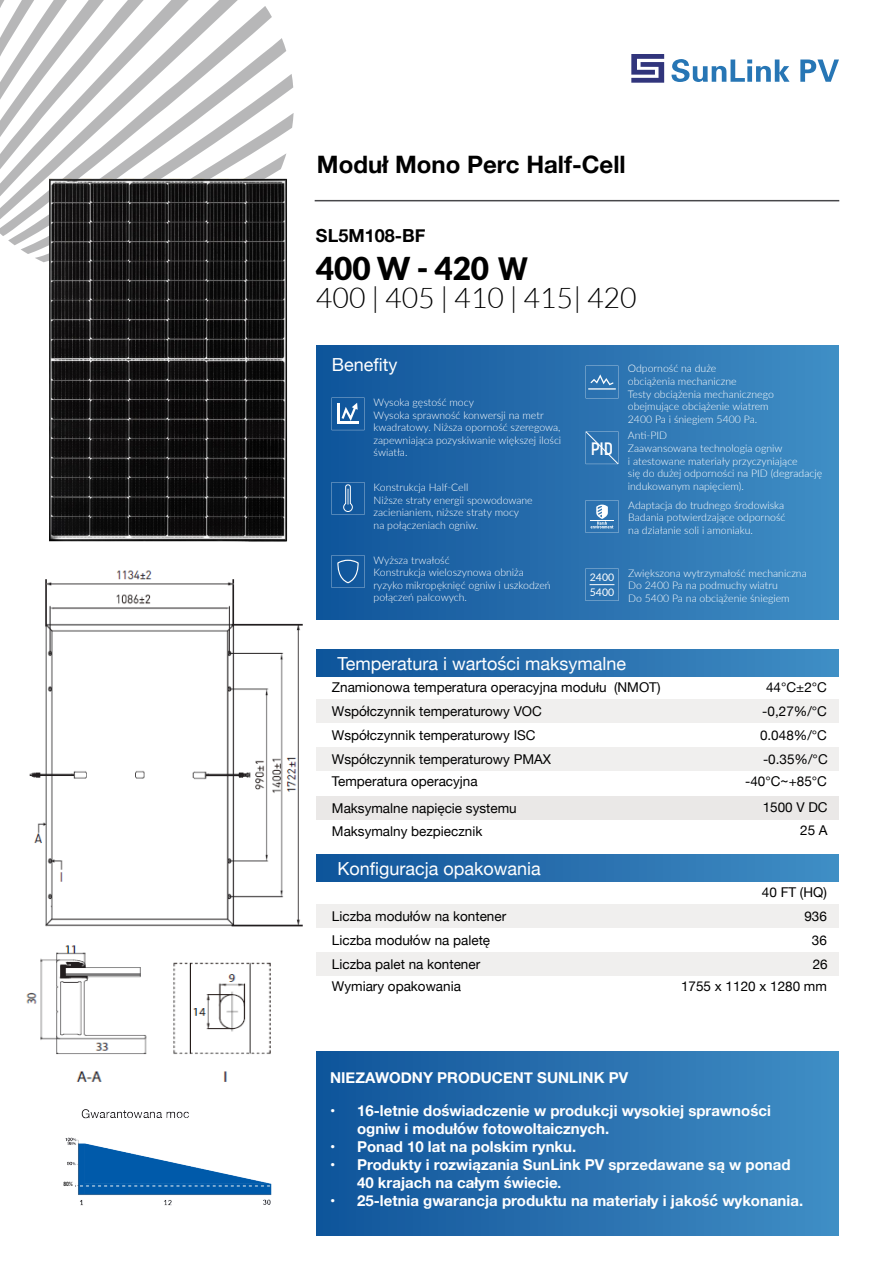
<style>
.page{position:relative;width:893px;height:1263px;background:#fff}
.page>*{position:absolute;margin:0;border:0;box-sizing:border-box;transform-origin:0 0}
.t1{font:900 31.5px "Lato";color:#000}
.t2{font:300 28.5px "Lato";color:#000}
.t3{font:700 24px "Helvetica Neue";color:#000}
.t4{font:18px "Helvetica Neue";color:#fff}
.t5{font:700 18px "Helvetica Neue";color:#000}
.t6{font:700 18px "Akrobat";color:#fff}
.t7{font:700 15px/18px "Helvetica Neue";color:#fff}
.t8{font:13.5px/24.2px "Helvetica Neue";color:#000}
.t9{font:300 10.5px/12.6px "Lato";color:#fff}
.t10{font:10.5px/15.3px "Lato";color:#fff}
.t11{font:700 6px "Akrobat";color:#000}
.s1{font-family:"Helvetica Neue";font-weight:700}
.s2{font-size:13.5px}
</style>
<div class="page">
<hr style="left:315px;top:200px;width:524px;height:1px;background:#47474a">
<svg style="left:631px;top:54px;width:33px;height:29px"></svg>
<svg style="left:671px;top:59px;width:119px;height:23px"></svg>
<svg style="left:800px;top:59px;width:39px;height:23px"></svg>
<div style="left:316px;top:649px;width:523px;height:27px;background:linear-gradient(to right,#10549a,#418dc4)"></div>
<div style="left:316px;top:699px;width:523px;height:24px;background:#f0efee"></div>
<div style="left:316px;top:747px;width:523px;height:24px;background:#f0efee"></div>
<div style="left:316px;top:795px;width:523px;height:24px;background:#eae8e7"></div>
<div style="left:316px;top:854px;width:523px;height:27px;background:linear-gradient(to right,#10549a,#418dc4)"></div>
<div style="left:316px;top:904px;width:523px;height:24px;background:#f0efee"></div>
<div style="left:316px;top:952px;width:523px;height:24px;background:#f0efee"></div>
<svg style="left:0;top:0;width:272px;height:32px"></svg>
<div style="left:316px;top:1052px;width:523px;height:183px;background:linear-gradient(to right,#10549a,#418dc4)"></div>
<div style="left:316px;top:346px;width:523px;height:274px;background:linear-gradient(to right,#10549a,#418dc4)"></div>
<svg style="left:586px;top:366px;width:32px;height:32px"></svg>
<svg style="left:586px;top:500px;width:32px;height:33px"></svg>
<svg style="left:586px;top:568px;width:32px;height:33px"></svg>
<svg style="left:585px;top:431px;width:34px;height:34px"></svg>
<svg style="left:332px;top:555px;width:32px;height:33px"></svg>
<svg style="left:337px;top:482px;width:27px;height:33px"></svg>
<svg style="left:337px;top:397px;width:27px;height:33px"></svg>
<img style="left:65px;top:560px;width:254px;height:676px">
<div style="left:57px;top:1179px;width:18px;height:11px;background:#fff"></div>
<img style="left:0;top:32px;width:337px;height:528px">
<img style="left:6px;top:550px;width:308px;height:384px">
<img style="left:26px;top:935px;width:285px;height:165px">
<p class="t11" style="left:63px;top:1180px;width:11px">80%</p>
<h3 class="t3" style="left:317px;top:146px;width:310px">Moduł Mono Perc Half-Cell</h3>
<h3 class="t5" style="left:316px;top:222px;width:111px">SL5M108-BF</h3>
<h1 class="t1" style="left:316px;top:250px;width:213px">400 W - 420 <span class="s1">W</span></h1>
<h2 class="t2" style="left:316px;top:283px;width:322px">400 | 405 | 410 | 415| 420</h2>
<h3 class="t4" style="left:332px;top:351px;width:67px">Benefity</h3>
<p class="t9" style="left:374px;top:395px;width:189px">Wysoka gęstość mocy<br>Wysoka sprawność konwersji na metr kwadratowy. Niższa oporność szeregowa, zapewniająca pozyskiwanie większej ilości światła.</p>
<h3 class="t6" style="left:591px;top:437px;width:24px">PID</h3>
<p class="t9" style="left:628px;top:362px;width:148px">Odporność na duże<br>obciążenia mechaniczne<br>Testy obciążenia mechanicznego obejmujące obciążenie wiatrem<br>2400 Pa i śniegiem 5400 Pa.</p>
<p class="t9" style="left:628px;top:429px;width:196px">Anti-PID<br>Zaawansowana technologia ogniw<br>i atestowane materiały przyczyniające<br>się do dużej odporności na PID (degradację</p>
<p class="t9" style="left:374px;top:481px;width:96px">Konstrukcja Half-Cell</p>
<p class="t9" style="left:628px;top:479px;width:118px">indukowanym napięciem).</p>
<p class="t9" style="left:374px;top:493px;width:161px">Niższe straty energii spowodowane zacienianiem, niższe straty mocy<br>na połączeniach ogniw.</p>
<p class="t9" style="left:628px;top:498px;width:159px;text-align:justify">Adaptacja do trudnego środowiska Badania potwierdzające odporność na działanie soli i amoniaku.</p>
<p class="t9" style="left:374px;top:553px;width:179px">Wyższa trwałość<br>Konstrukcja wieloszynowa obniża ryzyko mikropęknięć ogniw i uszkodzeń połączeń palcowych.</p>
<p class="t10" style="left:590px;top:569px;width:26px">2400<br>5400</p>
<p class="t9" style="left:628px;top:566px;width:180px">Zwiększona wytrzymałość mechaniczna<br>Do 2400 Pa na podmuchy wiatru<br>Do 5400 Pa na obciążenie śniegiem</p>
<h3 class="t4" style="left:337px;top:650px;width:290px">Temperatura i wartości maksymalne</h3>
<p class="t8" style="left:332px;top:676px;width:330px">Znamionowa temperatura operacyjna modułu (NMOT)<br>Współczynnik temperaturowy VOC<br>Współczynnik temperaturowy ISC<br>Współczynnik temperaturowy PMAX</p>
<p class="t8" style="left:332px;top:770px;width:147px">Temperatura operacyjna</p>
<p class="t8" style="left:760px;top:676px;width:69px;text-align:center">44°C±2°C -0,27%/°C<br>0.048%/°C -0.35%/°C</p>
<p class="t8" style="left:745px;top:770px;width:83px">-40°C~+85°C</p>
<p class="t8" style="left:332px;top:797px;width:186px;line-height:23.7px">Maksymalne napięcie systemu<br>Maksymalny bezpiecznik</p>
<p class="t8" style="left:763px;top:796px;width:67px;line-height:23.2px;text-align:right">1500 V DC<br>25 A</p>
<h3 class="t4" style="left:337px;top:855px;width:205px">Konfiguracja opakowania</h3>
<p class="t8" style="left:332px;top:905px;width:176px">Liczba modułów na kontener<br>Liczba modułów na paletę<br>Liczba palet na kontener</p>
<p class="t8" style="left:332px;top:974px;width:131px">Wymiary opakowania</p>
<p class="t8" style="left:762px;top:881px;width:67px;text-align:right">40 FT (HQ)<br>936<br>36<br>26</p>
<p class="t8" style="left:681px;top:974px;width:147px">1755 x 1120 x 1280 mm</p>
<h3 class="t7" style="left:330px;top:1069px;width:300px">NIEZAWODNY PRODUCENT SUNLINK PV</h3>
<h3 class="t7" style="left:357px;top:1101px;width:415px;text-indent:-27px">• 16-letnie doświadczenie w produkcji wysokiej sprawności ogniw i modułów fotowoltaicznych.</h3>
<h3 class="t7" style="left:330px;top:1137px;width:248px">• Ponad 10 lat na polskim rynku.</h3>
<h3 class="t7" style="left:357px;top:1155px;width:435px;text-indent:-27px">• Produkty i rozwiązania SunLink PV sprzedawane są w ponad<br>40 krajach na całym świecie<span class="s2">.</span></h3>
<h3 class="t7" style="left:330px;top:1191px;width:475px">• 25-letnia gwarancja produktu na materiały i jakość wykonania.</h3>
</div>
